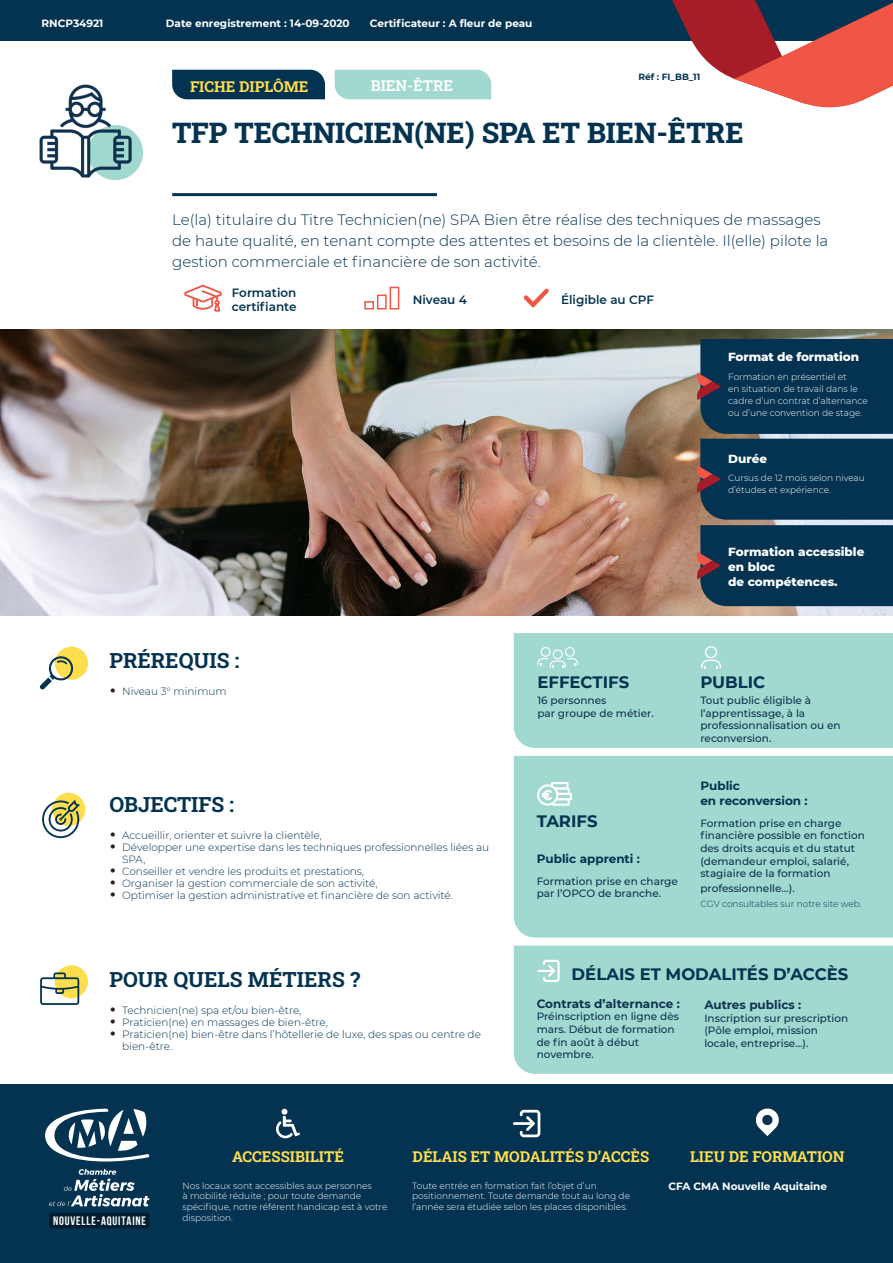
<style>
.page{position:relative;width:893px;height:1263px;background:#fff}
.page>*{position:absolute;margin:0;border:0;box-sizing:border-box;transform-origin:0 0}
.TITRE_DE_LA_FICHE{font:28.5px "Roboto Slab";color:#033351}
._8_FILETS_SOUS_TITRES{font:21px "Roboto Slab";color:#033351}
.t1{font:700 16.5px "Montserrat";color:#033351}
.Texte_intro{font:300 15px/21px "Montserrat";color:#033351}
.TITRES{font:15px "Roboto Slab";color:#ffde4e}
.Titre_Mon_objectif{font:15px "Roboto Slab";color:#ffde4e}
.Titre_Mon_objectif-2{font:15px "Roboto Slab";color:#fff}
.t2{font:700 12.3px "Bebas Neue";letter-spacing:.07em;color:#fff}
.t3{font:800 12px/15px "Montserrat";color:#fff}
.t4{font:600 12px/14.4px "Montserrat";color:#033351}
.t5{font:700 12px/14.4px "Montserrat";color:#033351}
.t6{font:700 12px "Montserrat";color:#0f3250}
.t7{font:500 10.5px/12.6px "Montserrat";color:#0f3250}
.t8{font:300 10.5px/12px "Montserrat";color:#033351}
.Num_Reference_fiche{font:700 10.5px "Montserrat";color:#fff}
.Texte_lieu_de_formation{font:700 10.5px "Montserrat";color:#fff}
.Texte_intro-2{font:300 9px/10.8px "Montserrat";color:#fff}
.t9{font:300 9px "Montserrat";color:#0f3250}
.Num_Reference_fiche-2{font:700 9px "Montserrat";color:#033351}
.s1{font-family:"Volte";font-weight:400;font-size:18px;color:#231f20}
</style>
<div class="page">
<img style="left:0;top:329px;width:893px;height:287px">
<div style="left:0;top:0;width:893px;height:40px;background:#033351"></div>
<div style="left:172px;top:70px;width:153px;height:29px;background:#033351"></div>
<div style="left:335px;top:70px;width:156px;height:29px;background:#a1d8cf"></div>
<svg style="left:184px;top:285px;width:38px;height:27px"></svg>
<div style="left:364px;top:301px;width:10px;height:8px;border:2px solid #f05545"></div>
<div style="left:390px;top:287px;width:9px;height:22px;border:2px solid #f05545"></div>
<div style="left:377px;top:295px;width:10px;height:14px;border:2px solid #f05545"></div>
<div style="left:55px;top:647px;width:33px;height:33px;background:#ffde4e;border-radius:50%"></div>
<svg style="left:40px;top:655px;width:34px;height:35px"></svg>
<div style="left:52px;top:793px;width:33px;height:33px;background:#ffde4e;border-radius:50%"></div>
<svg style="left:42px;top:800px;width:38px;height:38px"></svg>
<div style="left:55px;top:965px;width:33px;height:33px;background:#ffde4e;border-radius:50%"></div>
<svg style="left:40px;top:972px;width:39px;height:33px"></svg>
<div style="left:514px;top:756px;width:379px;height:181px;background:#a1d8cf"></div>
<div style="left:514px;top:945px;width:379px;height:129px;background:#a1d8cf"></div>
<svg style="left:537px;top:960px;width:23px;height:22px"></svg>
<div style="left:514px;top:633px;width:379px;height:115px;background:#a1d8cf"></div>
<svg style="left:537px;top:782px;width:35px;height:23px"></svg>
<div style="left:0;top:1084px;width:893px;height:179px;background:#033351"></div>
<svg style="left:49px;top:1169px;width:101px;height:37px"></svg>
<svg style="left:45px;top:1109px;width:104px;height:52px"></svg>
<div style="left:49px;top:1212px;width:101px;height:16px;background:#011e31;border-radius:3px"></div>
<svg style="left:756px;top:1108px;width:23px;height:28px"></svg>
<svg style="left:276px;top:1109px;width:24px;height:29px"></svg>
<svg style="left:513px;top:1110px;width:27px;height:27px"></svg>
<img style="left:39px;top:84px;width:104px;height:97px">
<svg style="left:591px;top:0;width:302px;height:108px"></svg>
<hr style="left:172px;top:193px;width:265px;height:3px;background:#033351">
<svg style="left:524px;top:288px;width:25px;height:20px"></svg>
<svg style="left:697px;top:339px;width:196px;height:267px;background:#113a55"></svg>
<p class="Num_Reference_fiche" style="left:42px;top:15px;width:63px">RNCP34921</p>
<p class="Num_Reference_fiche" style="left:166px;top:15px;width:185px">Date enregistrement : 14-09-2020</p>
<p class="Num_Reference_fiche" style="left:370px;top:15px;width:164px">Certificateur : A fleur de peau</p>
<p class="Titre_Mon_objectif" style="left:190px;top:76px;width:120px">FICHE DIPLÔME</p>
<p class="Titre_Mon_objectif-2" style="left:371px;top:75px;width:84px">BIEN-ÊTRE</p>
<p class="Num_Reference_fiche-2" style="left:638px;top:70px;width:63px">Réf : FI_BB_11</p>
<p class="TITRE_DE_LA_FICHE" style="left:172px;top:113px;width:573px">TFP TECHNICIEN(NE) SPA ET BIEN-ÊTRE</p>
<p class="Texte_intro" style="left:172px;top:209px;width:658px">Le(la) titulaire du Titre Technicien(ne) SPA Bien être réalise des techniques de massages de haute qualité, en tenant compte des attentes et besoins de la clientèle. Il(elle) pilote la gestion commerciale et financière de son activité.</p>
<p class="t4" style="left:232px;top:285px;width:66px">Formation certifiante</p>
<p class="t4" style="left:413px;top:292px;width:56px">Niveau 4</p>
<p class="t4" style="left:561px;top:292px;width:94px">Éligible au CPF</p>
<p class="t3" style="left:728px;top:349px;width:132px">Format de formation</p>
<p class="Texte_intro-2" style="left:728px;top:370px;width:141px;line-height:12px">Formation en présentiel et<br>en situation de travail dans le cadre d’un contrat d’alternance ou d’une convention de stage.</p>
<p class="t3" style="left:728px;top:451px;width:40px">Durée</p>
<p class="Texte_intro-2" style="left:728px;top:471px;width:138px;line-height:12px">Cursus de 12 mois selon niveau d’études et expérience.</p>
<p class="_8_FILETS_SOUS_TITRES" style="left:109px;top:645px;width:132px">PRÉREQUIS :</p>
<p class="t8" style="left:109px;top:685px;width:119px"><span class="s1">•</span> Niveau 3° minimum</p>
<p class="_8_FILETS_SOUS_TITRES" style="left:109px;top:790px;width:126px">OBJECTIFS :</p>
<p class="t8" style="left:109px;top:829px;width:214px"><span class="s1">•</span> Accueillir, orienter et suivre la clientèle,</p>
<p class="t8" style="left:122px;top:841px;width:369px;text-indent:-13px"><span class="s1">•</span> Développer une expertise dans les techniques professionnelles liées au<br>SPA,</p>
<p class="t8" style="left:109px;top:865px;width:256px"><span class="s1">•</span> Conseiller et vendre les produits et prestations,</p>
<p class="t8" style="left:109px;top:877px;width:270px"><span class="s1">•</span> Organiser la gestion commerciale de son activité,</p>
<p class="t8" style="left:109px;top:889px;width:345px"><span class="s1">•</span> Optimiser la gestion administrative et financière de son activité.</p>
<p class="_8_FILETS_SOUS_TITRES" style="left:109px;top:965px;width:252px">POUR QUELS MÉTIERS ?</p>
<p class="t8" style="left:109px;top:1004px;width:193px"><span class="s1">•</span> Technicien(ne) spa et/ou bien-être,</p>
<p class="t8" style="left:109px;top:1016px;width:220px"><span class="s1">•</span> Praticien(ne) en massages de bien-être,</p>
<p class="t8" style="left:122px;top:1028px;width:360px;text-indent:-13px"><span class="s1">•</span> Praticien(ne) bien-être dans l’hôtellerie de luxe, des spas ou centre de bien-être.</p>
<p class="t3" style="left:728px;top:544px;width:138px">Formation accessible en bloc<br>de compétences.</p>
<p class="t1" style="left:537px;top:671px;width:93px">EFFECTIFS</p>
<p class="t1" style="left:700px;top:671px;width:66px">PUBLIC</p>
<p class="t7" style="left:537px;top:694px;width:118px">16 personnes<br>par groupe de métier.</p>
<p class="t1" style="left:537px;top:809px;width:62px">TARIFS</p>
<p class="t5" style="left:537px;top:851px;width:105px">Public apprenti :</p>
<p class="t7" style="left:537px;top:874px;width:143px">Formation prise en charge par l’OPCO de branche.</p>
<p class="t7" style="left:700px;top:694px;width:142px">Tout public éligible à l’apprentissage, à la professionnalisation ou en reconversion.</p>
<p class="t5" style="left:700px;top:778px;width:109px">Public<br>en reconversion :</p>
<p class="t7" style="left:700px;top:816px;width:166px">Formation prise en charge financière possible en fonction des droits acquis et du statut (demandeur emploi, salarié, stagiaire de la formation</p>
<p class="t7" style="left:700px;top:881px;width:96px">professionnelle…).</p>
<p class="t9" style="left:700px;top:897px;width:163px">CGV consultables sur notre site web.</p>
<p class="t1" style="left:572px;top:962px;width:278px">DÉLAIS ET MODALITÉS D’ACCÈS</p>
<p class="t6" style="left:537px;top:995px;width:145px">Contrats d’alternance :</p>
<p class="t7" style="left:537px;top:1010px;width:144px">Préinscription en ligne dès mars. Début de formation de fin août à début novembre.</p>
<p class="t6" style="left:704px;top:996px;width:98px">Autres publics :</p>
<p class="t7" style="left:704px;top:1011px;width:145px">Inscription sur prescription (Pôle emploi, mission locale, entreprise…).</p>
<p class="t2" style="left:53px;top:1214px;width:95px">NOUVELLE-AQUITAINE</p>
<p class="TITRES" style="left:232px;top:1146px;width:113px">ACCESSIBILITÉ</p>
<p class="TITRES" style="left:413px;top:1146px;width:238px">DÉLAIS ET MODALITÉS D’ACCÈS</p>
<p class="TITRES" style="left:690px;top:1146px;width:156px">LIEU DE FORMATION</p>
<p class="Texte_intro-2" style="left:182px;top:1179px;width:206px">Nos locaux sont accessibles aux personnes<br>à mobilité réduite ; pour toute demande spécifique, notre référent handicap est à votre disposition.</p>
<p class="Texte_intro-2" style="left:412px;top:1179px;width:219px">Toute entrée en formation fait l’objet d’un positionnement. Toute demande tout au long de l’année sera étudiée selon les places disponibles.</p>
<p class="Texte_lieu_de_formation" style="left:668px;top:1179px;width:160px">CFA CMA Nouvelle Aquitaine</p>
</div>
